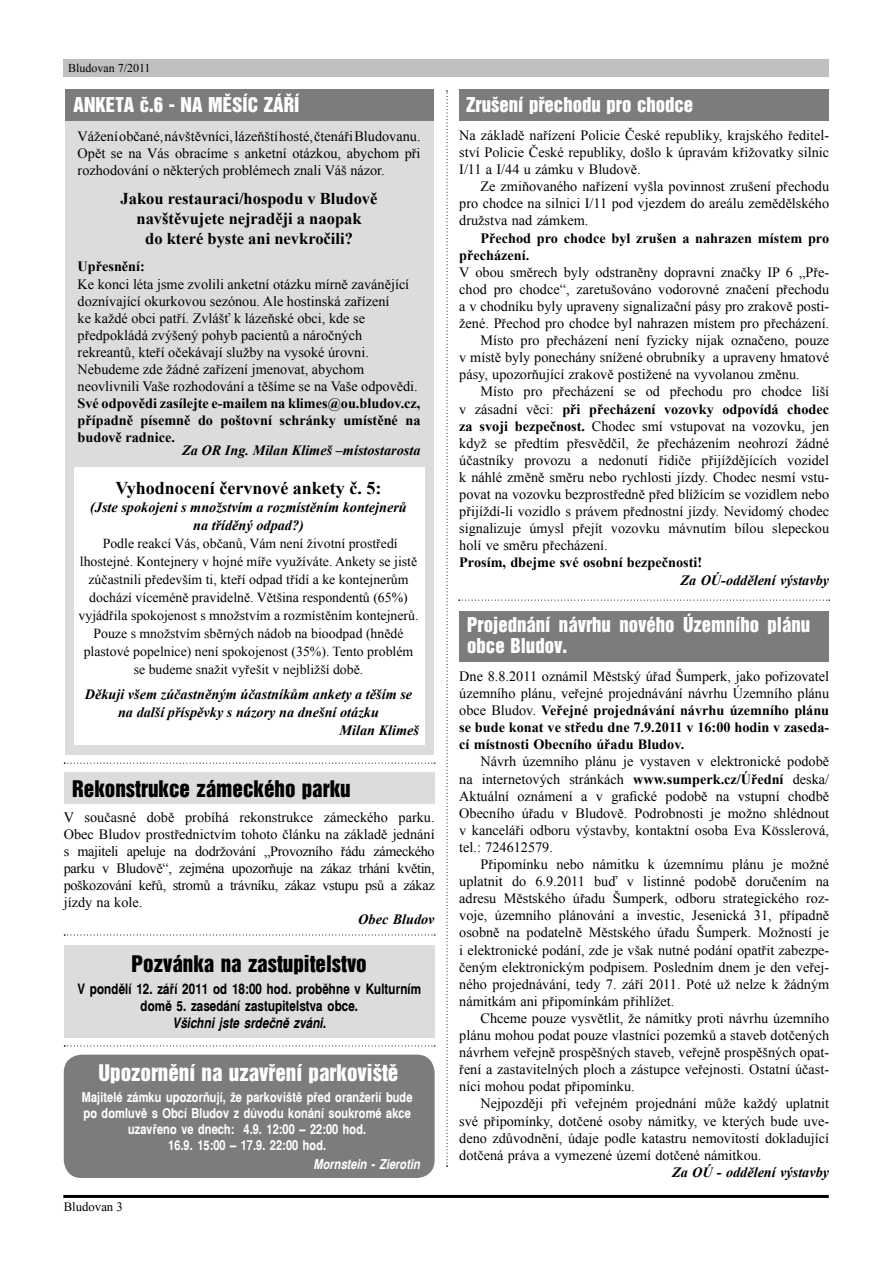
<style>
.page{position:relative;width:893px;height:1263px;background:#fff}
.page>*{position:absolute;margin:0;border:0;box-sizing:border-box;transform-origin:0 0}
.t1{font:21px "Switzerland Inserat CE";color:#000}
.t2{font:21px "Switzerland Inserat CE";color:#fff}
.t3{font:18.75px/21px "Switzerland Inserat CE";color:#fff}
.t4{font:700 18px "Times New Roman";color:#000}
.t5{font:700 16.5px/19.8px "Times New Roman";color:#000;text-align:center}
.t6{font:14.25px/17.1px "Times New Roman";color:#000;text-align:justify}
.t7{font:700 14.25px/17.1px "Times New Roman";color:#000;text-align:justify}
.t8{font:italic 700 14.25px/18px "Times New Roman";color:#000;text-align:center}
.t9{font:14.25px/17.1px "Switzerland Narrow CE Bold";color:#000;text-align:center}
.t10{font:italic 14.25px "Switzerland Narrow CE Bold";color:#000}
.t11{font:13.8px/18px "Times New Roman";color:#000;text-align:center}
.t12{font:13.5px/16.2px "Switzerland Narrow CE Bold";color:#fff;text-align:center}
.t13{font:italic 13.5px "Switzerland Narrow CE Bold";color:#fff}
.t14{font:12.75px "Times New Roman";color:#000}
.t15{font:12px "Times New Roman";color:#000}
.s1{font-weight:400}
.s2{font-weight:700}
</style>
<div class="page">
<div style="left:64px;top:945px;width:371px;height:92px;background:#dcdcdc"></div>
<hr style="left:63px;top:1195px;width:766px;height:3px;background:#000">
<div style="left:64px;top:60px;width:765px;height:17px;background:#c0c0c0"></div>
<div style="left:65px;top:99px;width:369px;height:656px;background:#dcdcdc"></div>
<div style="left:65px;top:89px;width:369px;height:32px;background:#7c7c7c"></div>
<div style="left:74px;top:467px;width:351px;height:278px;background:#fff"></div>
<div style="left:459px;top:89px;width:370px;height:32px;background:#7c7c7c"></div>
<div style="left:459px;top:611px;width:370px;height:51px;background:#7c7c7c"></div>
<svg style="left:64px;top:763px;width:371px;height:1px"></svg>
<svg style="left:459px;top:600px;width:371px;height:1px"></svg>
<svg style="left:446px;top:91px;width:2px;height:1076px"></svg>
<div style="left:64px;top:1054px;width:371px;height:124px;background:#7c7c7c"></div>
<svg style="left:64px;top:1045px;width:371px;height:1px"></svg>
<div style="left:64px;top:772px;width:371px;height:32px;background:#dcdcdc"></div>
<svg style="left:64px;top:934px;width:371px;height:1px"></svg>
<p class="t15" style="left:68px;top:60px;width:84px">Bludovan 7/2011</p>
<h2 class="t3" style="left:74px;top:94px;width:227px">ANKETA č.6 - NA MĚSÍC ZÁŘÍ</h2>
<p class="t6" style="left:78px;top:127px;width:344px">Vážení občané, návštěvníci, lázeňští hosté, čtenáři Bludovanu.<br>Opět se na Vás obracíme s anketní otázkou, abychom při rozhodování o některých problémech znali Váš názor.</p>
<p class="t5" style="left:121px;top:188px;width:258px">Jakou restauraci/hospodu v Bludově navštěvujete nejraději a naopak<br>do které byste ani nevkročili?</p>
<p class="t7" style="left:78px;top:258px;width:69px">Upřesnění:</p>
<p class="t6" style="left:78px;top:275px;width:342px;text-align:left">Ke konci léta jsme zvolili anketní otázku mírně zavánějící doznívající okurkovou sezónou. Ale hostinská zařízení<br>ke každé obci patří. Zvlášť k lázeňské obci, kde se předpokládá zvýšený pohyb pacientů a náročných rekreantů, kteří očekávají služby na vysoké úrovni.<br>Nebudeme zde žádné zařízení jmenovat, abychom neovlivnili Vaše rozhodování a těšíme se na Vaše odpovědi.</p>
<p class="t7" style="left:78px;top:395px;width:344px">Své odpovědi zasílejte e-mailem na klimes@ou.bludov.cz, případně písemně do poštovní schránky umístěné na budově radnice.</p>
<p class="t8" style="left:182px;top:441px;width:240px">Za OR Ing. Milan Klimeš –místostarosta</p>
<p class="t4" style="left:116px;top:475px;width:267px">Vyhodnocení červnové ankety č. 5:</p>
<p class="t8" style="left:90px;top:497px;width:318px">(Jste spokojeni s množstvím a rozmístěním kontejnerů na tříděný odpad?)</p>
<p class="t11" style="left:79px;top:534px;width:342px">Podle reakcí Vás, občanů, Vám není životní prostředí lhostejné. Kontejnery v hojné míře využíváte. Ankety se jistě zúčastnili především ti, kteří odpad třídí a ke kontejnerům dochází víceméně pravidelně. Většina respondentů (65%) vyjádřila spokojenost s množstvím a rozmístěním kontejnerů.<br>Pouze s množstvím sběrných nádob na bioodpad (hnědé plastové popelnice) není spokojenost (35%). Tento problém se budeme snažit vyřešit v nejbližší době.</p>
<p class="t8" style="left:85px;top:685px;width:329px">Děkuji všem zúčastněným účastníkům ankety a těším se</p>
<p class="t8" style="left:118px;top:703px;width:262px">na další příspěvky s názory na dnešní otázku</p>
<p class="t8" style="left:340px;top:721px;width:81px">Milan Klimeš</p>
<h1 class="t1" style="left:72px;top:776px;width:280px">Rekonstrukce zámeckého parku</h1>
<p class="t6" style="left:64px;top:808px;width:372px">V současné době probíhá rekonstrukce zámeckého parku.<br>Obec Bludov prostřednictvím tohoto článku na základě jednání s majiteli apeluje na dodržování „Provozního řádu zámeckého parku v Bludově“, zejména upozorňuje na zákaz trhání květin, poškozování keřů, stromů a trávníku, zákaz vstupu psů a zákaz jízdy na kole.</p>
<p class="t8" style="left:358px;top:910px;width:78px">Obec Bludov</p>
<h1 class="t1" style="left:132px;top:950px;width:237px">Pozvánka na zastupitelstvo</h1>
<p class="t9" style="left:78px;top:980px;width:345px">V pondělí 12. září 2011 od 18:00 hod. proběhne v Kulturním domě 5. zasedání zastupitelstva obce.</p>
<p class="t10" style="left:173px;top:1014px;width:155px">Všichni jste srdečně zváni.</p>
<h1 class="t2" style="left:98px;top:1060px;width:301px">Upozornění na uzavření parkoviště</h1>
<p class="t12" style="left:82px;top:1089px;width:332px">Majitelé zámku upozorňují, že parkoviště před oranžerií bude po domluvě s Obcí Bludov z důvodu konání soukromé akce uzavřeno ve dnech: 4.9. 12:00 – 22:00 hod.<br>16.9. 15:00 – 17.9. 22:00 hod.</p>
<p class="t13" style="left:313px;top:1156px;width:108px">Mornstein - Zierotin</p>
<p class="t14" style="left:64px;top:1198px;width:61px">Bludovan 3</p>
<h2 class="t3" style="left:466px;top:94px;width:229px">Zrušení přechodu pro chodce</h2>
<p class="t6" style="left:459px;top:126px;width:371px">Na základě nařízení Policie České republiky, krajského ředitel&shy;ství Policie České republiky, došlo k úpravám křižovatky silnic I/11 a I/44 u zámku v Bludově.</p>
<p class="t6" style="left:459px;top:178px;width:371px;text-indent:21px">Ze zmiňovaného nařízení vyšla povinnost zrušení přechodu pro chodce na silnici I/11 pod vjezdem do areálu zemědělského družstva nad zámkem.</p>
<p class="t7" style="left:459px;top:229px;width:371px;text-indent:21px">Přechod pro chodce byl zrušen a nahrazen místem pro přecházení.</p>
<p class="t6" style="left:459px;top:263px;width:371px">V obou směrech byly odstraněny dopravní značky IP 6 „Pře-</p>
<p class="t6" style="left:459px;top:280px;width:371px">chod pro chodce“, zaretušováno vodorovné značení přechodu</p>
<p class="t6" style="left:459px;top:297px;width:371px">a v chodníku byly upraveny signalizační pásy pro zrakově posti-</p>
<p class="t6" style="left:459px;top:314px;width:371px">žené. Přechod pro chodce byl nahrazen místem pro přecházení.</p>
<p class="t6" style="left:480px;top:332px;width:350px">Místo pro přecházení není fyzicky nijak označeno, pouze</p>
<p class="t6" style="left:459px;top:349px;width:371px">v místě byly ponechány snížené obrubníky a upraveny hmatové</p>
<p class="t6" style="left:459px;top:366px;width:342px">pásy, upozorňující zrakově postižené na vyvolanou změnu.</p>
<p class="t6" style="left:480px;top:383px;width:350px">Místo pro přecházení se od přechodu pro chodce liší</p>
<p class="t7" style="left:459px;top:400px;width:371px"><span class="s1">v zásadní věci:</span> při přecházení vozovky odpovídá chodec</p>
<p class="t6" style="left:459px;top:417px;width:371px"><span class="s2">za svoji bezpečnost.</span> Chodec smí vstupovat na vozovku, jen</p>
<p class="t6" style="left:459px;top:434px;width:371px">když se předtím přesvědčil, že přecházením neohrozí žádné</p>
<p class="t6" style="left:459px;top:451px;width:371px">účastníky provozu a nedonutí řidiče přijíždějících vozidel</p>
<p class="t6" style="left:459px;top:468px;width:371px">k náhlé změně směru nebo rychlosti jízdy. Chodec nesmí vstu-</p>
<p class="t6" style="left:459px;top:485px;width:371px">povat na vozovku bezprostředně před blížícím se vozidlem nebo</p>
<p class="t6" style="left:459px;top:503px;width:371px">přijíždí-li vozidlo s právem přednostní jízdy. Nevidomý chodec</p>
<p class="t6" style="left:459px;top:520px;width:371px">signalizuje úmysl přejít vozovku mávnutím bílou slepeckou</p>
<p class="t6" style="left:459px;top:537px;width:150px">holí ve směru přecházení.</p>
<p class="t7" style="left:459px;top:554px;width:244px">Prosím, dbejme své osobní bezpečnosti!</p>
<p class="t8" style="left:681px;top:570px;width:150px">Za OÚ-oddělení výstavby</p>
<h2 class="t3" style="left:467px;top:614px;width:345px">Projednání návrhu nového Územního plánu obce Bludov.</h2>
<p class="t7" style="left:459px;top:667px;width:371px"><span class="s1">Dne 8.8.2011 oznámil Městský úřad Šumperk, jako pořizovatel územního plánu, veřejné projednávání návrhu Územního plánu obce Bludov.</span> Veřejné projednávání návrhu územního plánu se bude konat ve středu dne 7.9.2011 v 16:00 hodin v zaseda&shy;cí místnosti Obecního úřadu Bludov.</p>
<p class="t6" style="left:459px;top:753px;width:371px;text-indent:21px">Návrh územního plánu je vystaven v elektronické podobě na internetových stránkách <span class="s2">www.sumperk.cz/Úřední</span> deska/ Aktuální oznámení a v grafické podobě na vstupní chodbě Obecního úřadu v Bludově. Podrobnosti je možno shlédnout v kanceláři odboru výstavby, kontaktní osoba Eva Kösslerová, tel.: 724612579.</p>
<p class="t6" style="left:459px;top:855px;width:371px;text-indent:21px">Připomínku nebo námitku k územnímu plánu je možné uplatnit do 6.9.2011 buď v listinné podobě doručením na adresu Městského úřadu Šumperk, odboru strategického roz&shy;voje, územního plánování a investic, Jesenická 31, případně osobně na podatelně Městského úřadu Šumperk. Možností je i elektronické podání, zde je však nutné podání opatřit zabezpe&shy;čeným elektronickým podpisem. Posledním dnem je den veřej&shy;ného projednávání, tedy 7. září 2011. Poté už nelze k žádným námitkám ani připomínkám přihlížet.</p>
<p class="t6" style="left:459px;top:1009px;width:371px;text-indent:21px">Chceme pouze vysvětlit, že námitky proti návrhu územního plánu mohou podat pouze vlastníci pozemků a staveb dotčených návrhem veřejně prospěšných staveb, veřejně prospěšných opat&shy;ření a zastavitelných ploch a zástupce veřejnosti. Ostatní účast&shy;níci mohou podat připomínku.</p>
<p class="t6" style="left:459px;top:1095px;width:371px;text-indent:21px">Nejpozději při veřejném projednání může každý uplatnit své připomínky, dotčené osoby námitky, ve kterých bude uve&shy;deno zdůvodnění, údaje podle katastru nemovitostí dokladující dotčená práva a vymezené území dotčené námitkou.</p>
<p class="t8" style="left:672px;top:1163px;width:159px">Za OÚ - oddělení výstavby</p>
</div>
